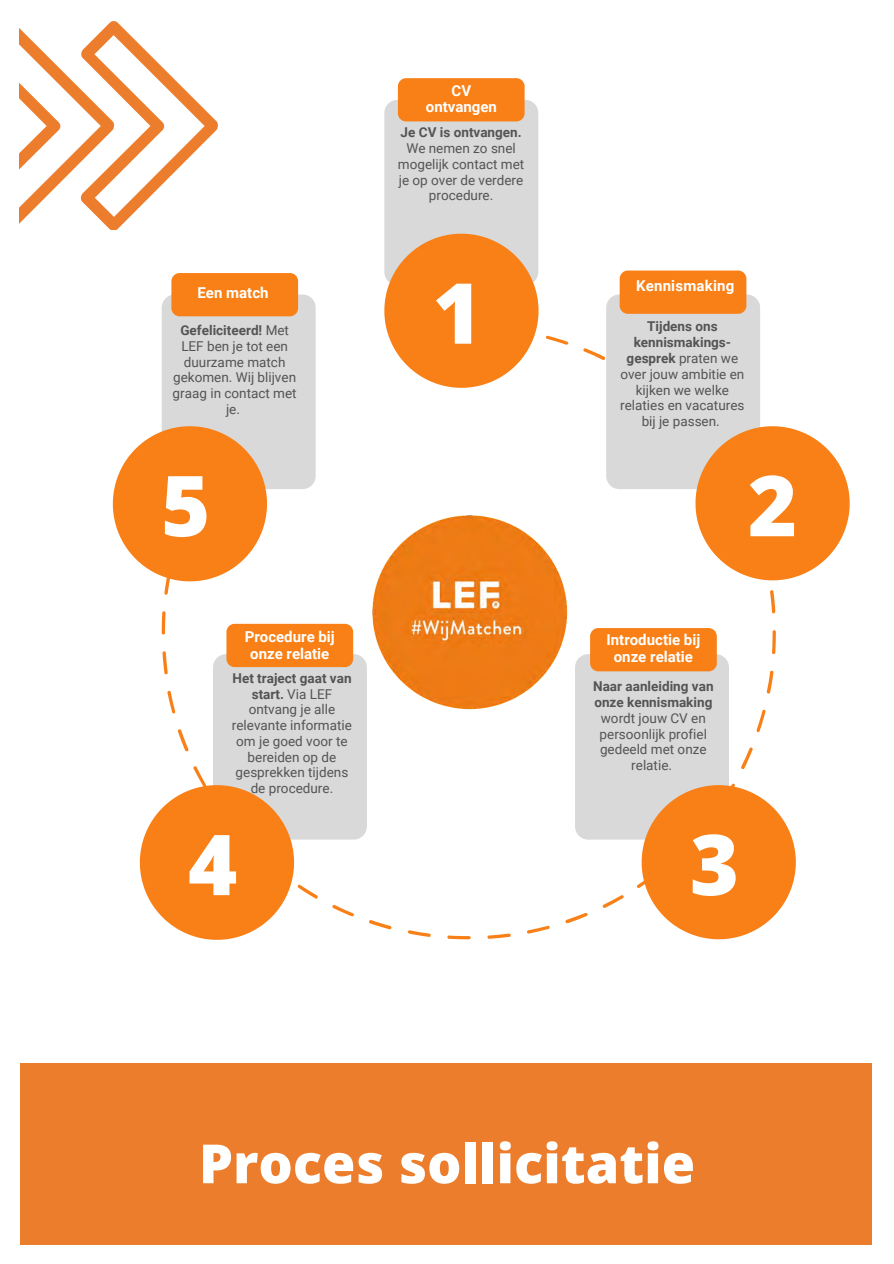
<style>
.page{position:relative;width:894px;height:1264px;background:#fff}
.page>*{position:absolute;margin:0;border:0;box-sizing:border-box;transform-origin:0 0}
.t1{font:800 84px "Open Sans";color:#fff}
.t2{font:800 54px "Open Sans";color:#fff}
.t3{font:700 15px/17px "Roboto";color:#fff;text-align:center}
.t4{font:13.5px/15.8px "Roboto";color:#545454;text-align:center}
.s1{font-weight:700}
</style>
<div class="page">
<div style="left:20px;top:1063px;width:851px;height:181px;background:#ec7d2c"></div>
<svg style="left:162px;top:335px;width:613px;height:604px"></svg>
<div style="left:267px;top:275px;width:175px;height:196px;background:#fff"></div>
<div style="left:606px;top:294px;width:154px;height:195px;background:#d9d9d9;border-radius:13px"></div>
<div style="left:384px;top:100px;width:154px;height:185px;background:#d9d9d9;border-radius:13px"></div>
<svg style="left:384px;top:234px;width:154px;height:154px"></svg>
<svg style="left:695px;top:426px;width:154px;height:154px"></svg>
<div style="left:575px;top:654px;width:153px;height:185px;background:#d9d9d9;border-radius:13px"></div>
<div style="left:213px;top:654px;width:154px;height:185px;background:#d9d9d9;border-radius:13px"></div>
<svg style="left:641px;top:785px;width:154px;height:154px"></svg>
<div style="left:162px;top:294px;width:153px;height:195px;background:#d9d9d9;border-radius:13px"></div>
<svg style="left:113px;top:426px;width:154px;height:155px"></svg>
<svg style="left:20px;top:21px;width:198px;height:209px"></svg>
<div style="left:398px;top:78px;width:126px;height:43px;background:#f88016;border-radius:8px"></div>
<div style="left:619px;top:270px;width:127px;height:44px;background:#f88016;border-radius:8px"></div>
<div style="left:226px;top:624px;width:127px;height:43px;background:#f88016;border-radius:8px"></div>
<div style="left:171px;top:273px;width:127px;height:43px;background:#f88016;border-radius:8px"></div>
<svg style="left:140px;top:785px;width:154px;height:154px"></svg>
<div style="left:590px;top:628px;width:126px;height:43px;background:#f88016;border-radius:8px"></div>
<p class="t3" style="left:451px;top:82px;width:21px">CV</p>
<p class="t3" style="left:426px;top:97px;width:73px">ontvangen</p>
<p class="t3" style="left:197px;top:284px;width:73px">Een match</p>
<p class="t4" style="left:172px;top:322px;width:125px"><span class="s1">Gefeliciteerd!</span> Met<br>LEF ben je tot een duurzame match gekomen. Wij blijven graag in contact met je.</p>
<p class="t1" style="left:161px;top:446px;width:51px">5</p>
<p class="t3" style="left:245px;top:627px;width:92px">Procedure bij onze relatie</p>
<p class="t4" style="left:398px;top:125px;width:128px"><span class="s1">Je CV is ontvangen.<br></span>We nemen zo snel mogelijk contact met je op over de verdere procedure.</p>
<p class="t1" style="left:432px;top:254px;width:51px">1</p>
<p class="t3" style="left:636px;top:276px;width:100px">Kennismaking</p>
<p class="t4" style="left:620px;top:319px;width:126px"><span class="s1">Tijdens ons kennismakings&shy;gesprek</span> praten we over jouw ambitie en kijken we welke relaties en vacatures bij je passen.</p>
<p class="t3" style="left:606px;top:631px;width:95px">Introductie bij onze relatie</p>
<p class="t1" style="left:747px;top:446px;width:51px">2</p>
<p class="t4" style="left:232px;top:670px;width:122px"><span class="s1">Het traject gaat van start.</span> Via LEF ontvang je alle relevante informatie om je goed voor te bereiden op de gesprekken tijdens de procedure.</p>
<p class="t4" style="left:593px;top:678px;width:122px"><span class="s1">Naar aanleiding van onze kennismaking </span>wordt jouw CV en persoonlijk profiel gedeeld met onze relatie.</p>
<p class="t1" style="left:188px;top:805px;width:51px">4</p>
<p class="t1" style="left:689px;top:805px;width:51px">3</p>
<p class="t2" style="left:199px;top:1125px;width:497px">Proces sollicitatie</p>
</div>
